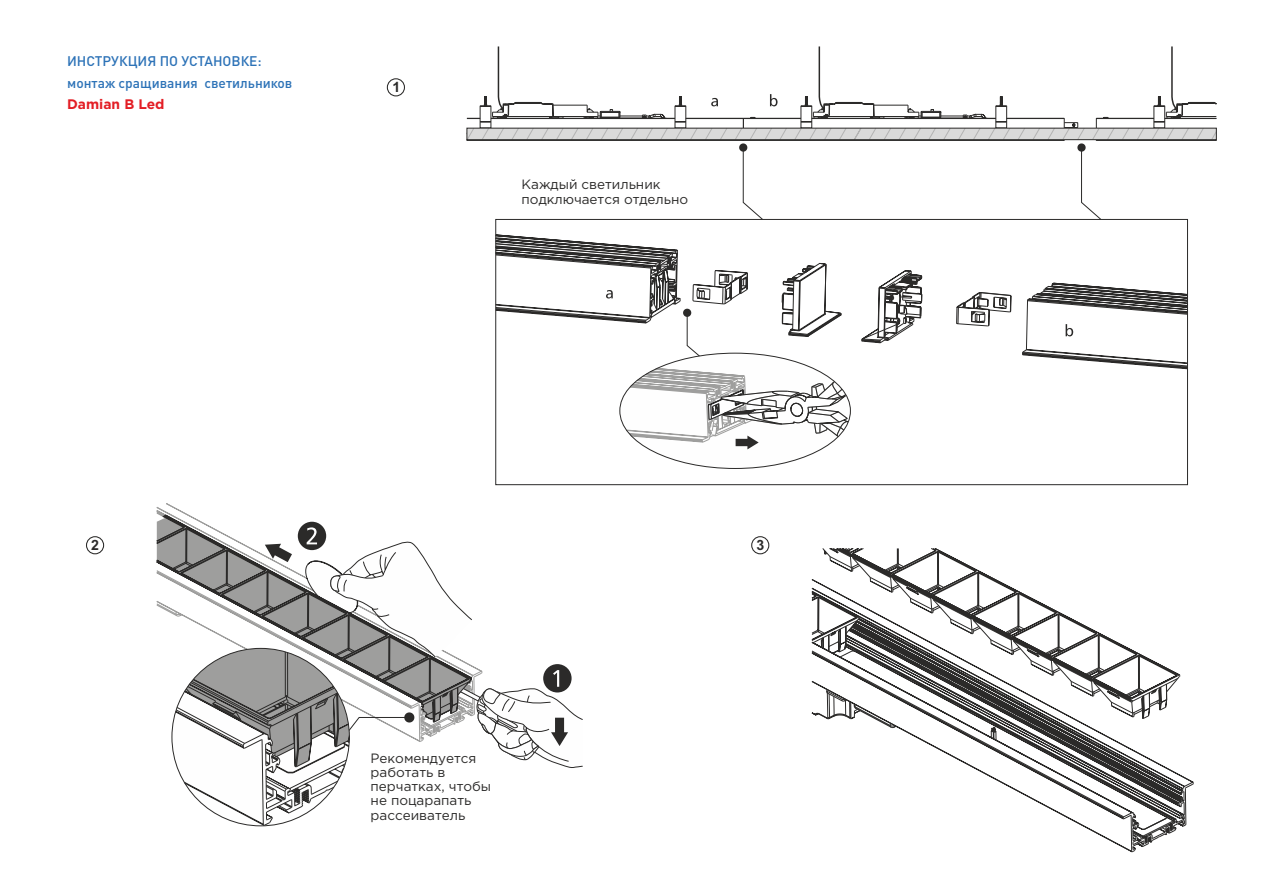
<style>
.page{position:relative;width:1262px;height:893px;background:#fff}
.page>*{position:absolute;margin:0;border:0;box-sizing:border-box;transform-origin:0 0}
.t1{font:700 14.1px "Arial";color:#2b2a29}
.t2{font:500 13.8px/21.3px "DIN Pro";color:#2c72b7}
.t3{font:700 13.8px "Gotham Pro";color:#e31e25}
.t4{font:13.5px/14.2px "Gotham Pro";color:#2b2a29}
</style>
<div class="page">
<div style="left:387px;top:78px;width:18px;height:18px;border:1px solid #2b2a29;border-radius:50%"></div>
<div style="left:751px;top:536px;width:18px;height:18px;border:1px solid #2b2a29;border-radius:50%"></div>
<div style="left:86px;top:536px;width:18px;height:18px;border:1px solid #2b2a29;border-radius:50%"></div>
<svg style="left:827px;top:674px;width:366px;height:175px"></svg>
<svg style="left:822px;top:548px;width:241px;height:170px"></svg>
<svg style="left:1053px;top:614px;width:127px;height:104px"></svg>
<svg style="left:162px;top:514px;width:50px;height:208px"></svg>
<svg style="left:298px;top:521px;width:28px;height:29px"></svg>
<svg style="left:175px;top:527px;width:408px;height:298px"></svg>
<svg style="left:466px;top:46px;width:750px;height:174px"></svg>
<svg style="left:495px;top:219px;width:692px;height:266px"></svg>
<div style="left:620px;top:353px;width:230px;height:115px;background:#fefefe;border-radius:50%"></div>
<svg style="left:495px;top:234px;width:692px;height:215px"></svg>
<p class="t2" style="left:67px;top:52px;width:227px">ИНСТРУКЦИЯ ПО УСТАНОВКЕ: монтаж сращивания светильников</p>
<p class="t3" style="left:67px;top:99px;width:99px">Damian B Led</p>
<p class="t1" style="left:392px;top:82px;width:9px">1</p>
<p class="t4" style="left:521px;top:177px;width:168px;line-height:15px">Каждый светильник подключается отдельно</p>
<p class="t1" style="left:91px;top:540px;width:9px">2</p>
<p class="t4" style="left:370px;top:751px;width:122px">Рекомендуется работать в перчатках, чтобы не поцарапать рассеиватель</p>
<p class="t1" style="left:756px;top:540px;width:9px">3</p>
</div>
